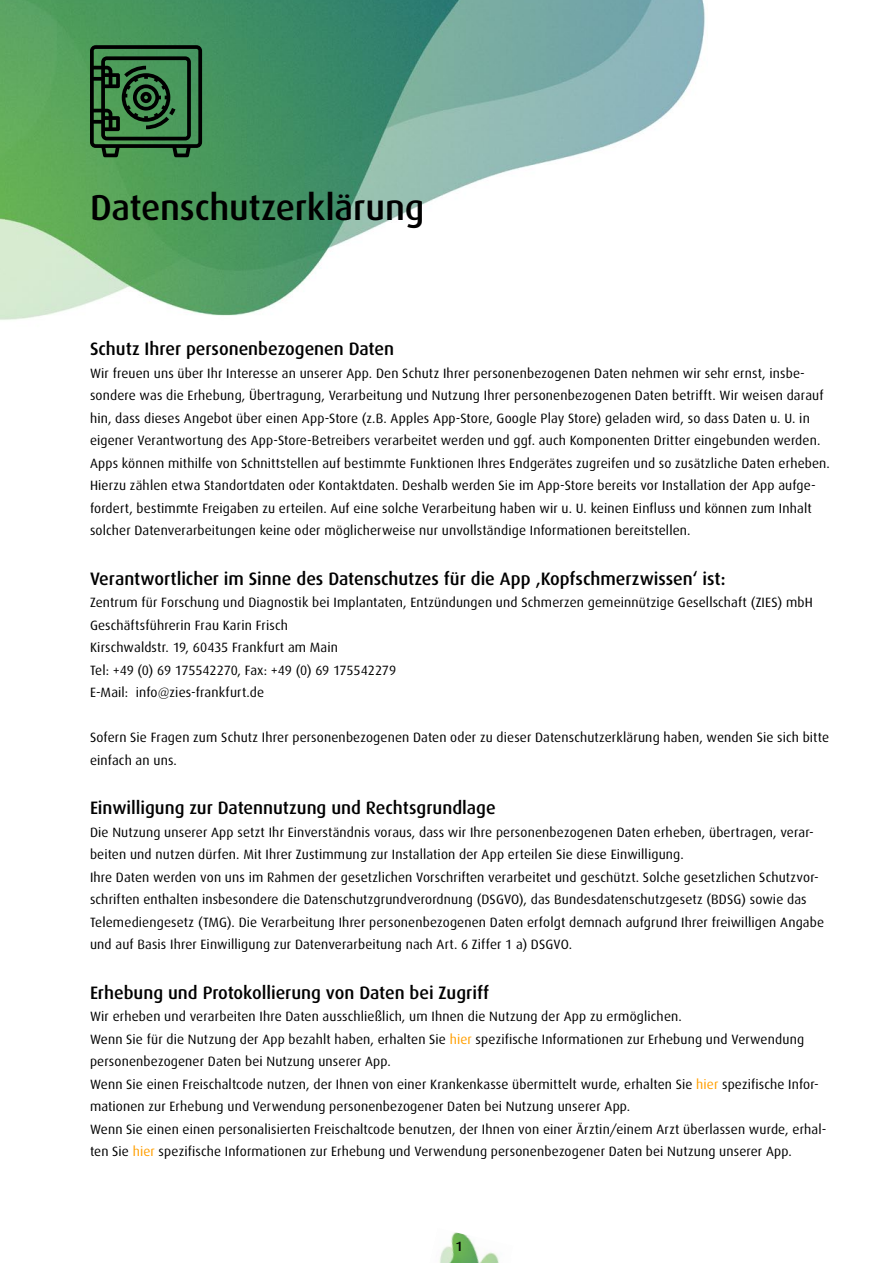
<style>
.page{position:relative;width:893px;height:1263px;background:#fff}
.page>*{position:absolute;margin:0;border:0;box-sizing:border-box;transform-origin:0 0}
.t1{font:500 36px "Dax";letter-spacing:-.005em;color:#000}
.t2{font:500 18px "Dax";color:#000}
.t3{font:13.5px/22.5px "Dax";letter-spacing:.01em;color:#000}
.t4{font:500 13.5px "Dax";color:#000}
.s1{color:#ff9f00}
</style>
<div class="page">
<img style="left:439px;top:1232px;width:44px;height:31px">
<img style="left:483px;top:1252px;width:15px;height:11px">
<img style="left:488px;top:1258px;width:11px;height:5px">
<img style="left:0;top:0;width:705px;height:320px">
<svg style="left:90px;top:45px;width:112px;height:112px;background:#306239"></svg>
<h1 class="t1" style="left:90px;top:188px;width:336px">Datenschutzerklärung</h1>
<h2 class="t2" style="left:90px;top:339px;width:306px">Schutz Ihrer personenbezogenen Daten</h2>
<p class="t3" style="left:90px;top:362px;width:741px">Wir freuen uns über Ihr Interesse an unserer App. Den Schutz Ihrer personenbezogenen Daten nehmen wir sehr ernst, insbe&shy;sondere was die Erhebung, Übertragung, Verarbeitung und Nutzung Ihrer personenbezogenen Daten betrifft. Wir weisen darauf hin, dass dieses Angebot über einen App-Store (z.B. Apples App-Store, Google Play Store) geladen wird, so dass Daten u. U. in eigener Verantwortung des App-Store-Betreibers verarbeitet werden und ggf. auch Komponenten Dritter eingebunden werden.<br>Apps können mithilfe von Schnittstellen auf bestimmte Funktionen Ihres Endgerätes zugreifen und so zusätzliche Daten erheben.<br>Hierzu zählen etwa Standortdaten oder Kontaktdaten. Deshalb werden Sie im App-Store bereits vor Installation der App aufge&shy;fordert, bestimmte Freigaben zu erteilen. Auf eine solche Verarbeitung haben wir u. U. keinen Einfluss und können zum Inhalt solcher Datenverarbeitungen keine oder möglicherweise nur unvollständige Informationen bereitstellen.</p>
<h2 class="t2" style="left:90px;top:568px;width:637px">Verantwortlicher im Sinne des Datenschutzes für die App ‚Kopfschmerzwissen‘ ist:</h2>
<p class="t3" style="left:90px;top:591px;width:724px">Zentrum für Forschung und Diagnostik bei Implantaten, Entzündungen und Schmerzen gemeinnützige Gesellschaft (ZIES) mbH Geschäftsführerin Frau Karin Frisch<br>Kirschwaldstr. 19, 60435 Frankfurt am Main<br>Tel: +49 (0) 69 175542270, Fax: +49 (0) 69 175542279<br>E-Mail: info@zies-frankfurt.de</p>
<p class="t3" style="left:90px;top:726px;width:741px">Sofern Sie Fragen zum Schutz Ihrer personenbezogenen Daten oder zu dieser Datenschutzerklärung haben, wenden Sie sich bitte einfach an uns.</p>
<h2 class="t2" style="left:90px;top:798px;width:407px">Einwilligung zur Datennutzung und Rechtsgrundlage</h2>
<p class="t3" style="left:90px;top:821px;width:736px">Die Nutzung unserer App setzt Ihr Einverständnis voraus, dass wir Ihre personenbezogenen Daten erheben, übertragen, verar&shy;beiten und nutzen dürfen. Mit Ihrer Zustimmung zur Installation der App erteilen Sie diese Einwilligung.<br>Ihre Daten werden von uns im Rahmen der gesetzlichen Vorschriften verarbeitet und geschützt. Solche gesetzlichen Schutzvor&shy;schriften enthalten insbesondere die Datenschutzgrundverordnung (DSGVO), das Bundesdatenschutzgesetz (BDSG) sowie das Telemediengesetz (TMG). Die Verarbeitung Ihrer personenbezogenen Daten erfolgt demnach aufgrund Ihrer freiwilligen Angabe und auf Basis Ihrer Einwilligung zur Datenverarbeitung nach Art. 6 Ziffer 1 a) DSGVO.</p>
<h2 class="t2" style="left:90px;top:982px;width:401px">Erhebung und Protokollierung von Daten bei Zugriff</h2>
<p class="t3" style="left:90px;top:1005px;width:738px">Wir erheben und verarbeiten Ihre Daten ausschließlich, um Ihnen die Nutzung der App zu ermöglichen.<br>Wenn Sie für die Nutzung der App bezahlt haben, erhalten Sie <span class="s1">hier</span> spezifische Informationen zur Erhebung und Verwendung personenbezogener Daten bei Nutzung unserer App.<br>Wenn Sie einen Freischaltcode nutzen, der Ihnen von einer Krankenkasse übermittelt wurde, erhalten Sie <span class="s1">hier</span> spezifische Infor&shy;mationen zur Erhebung und Verwendung personenbezogener Daten bei Nutzung unserer App.<br>Wenn Sie einen einen personalisierten Freischaltcode benutzen, der Ihnen von einer Ärztin/einem Arzt überlassen wurde, erhal&shy;ten Sie <span class="s1">hier</span> spezifische Informationen zur Erhebung und Verwendung personenbezogener Daten bei Nutzung unserer App.</p>
<p class="t4" style="left:456px;top:1239px;width:9px">1</p>
</div>
